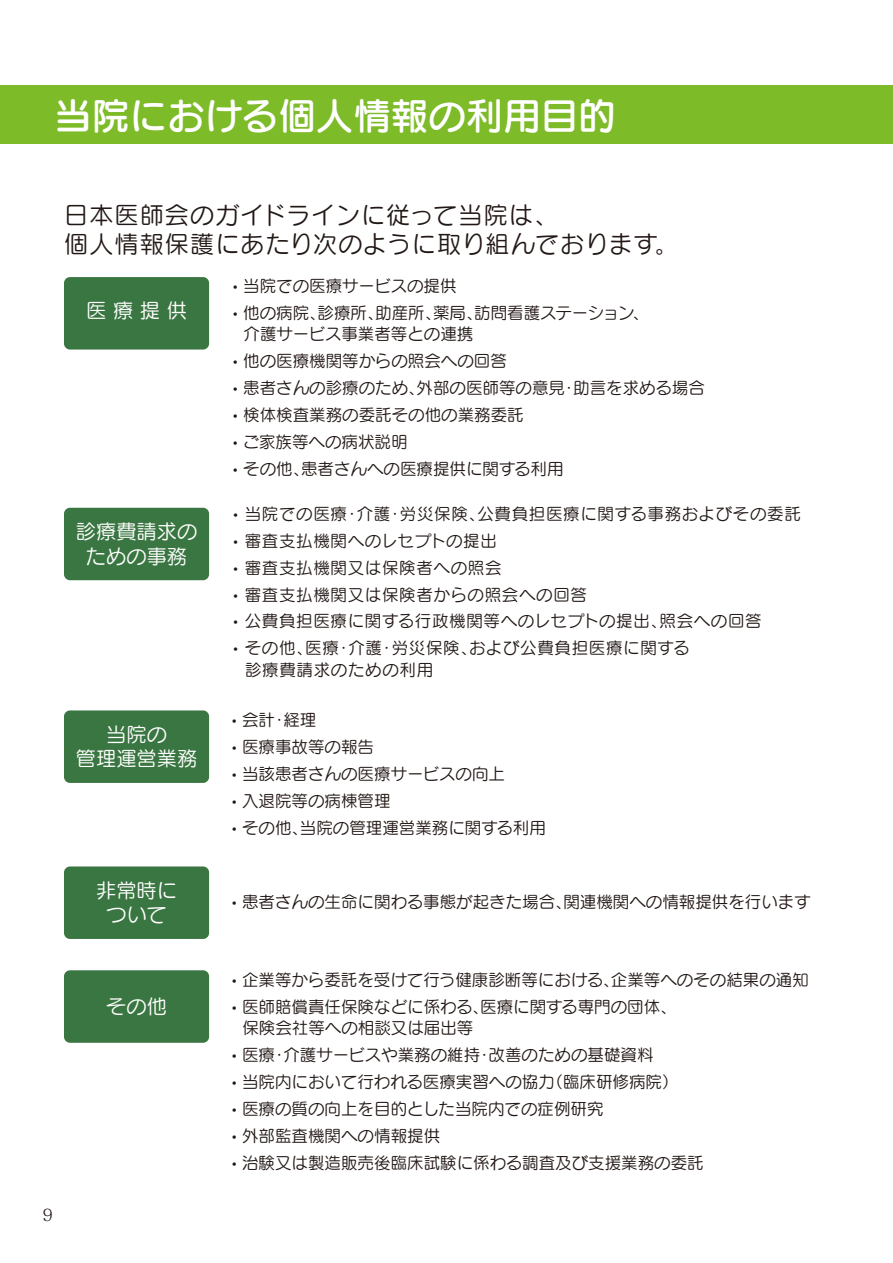
<style>
.page{position:relative;width:893px;height:1263px;background:#fff}
.page>*{position:absolute;margin:0;border:0;box-sizing:border-box;transform-origin:0 0}
.t1{font:37.5px "Seurat Pro DB";color:#fff}
.t2{font:24px/28.8px "Seurat Pro M";letter-spacing:.05em;color:#221815}
.t3{font:20.25px/24.3px "Seurat Pro M";color:#fff;text-align:center}
.t4{font:16.5px/21px "Seurat Pro M";color:#221815}
.t5{font:16.5px/21px "Seurat Pro M";letter-spacing:.04em;color:#221815}
.t6{font:16.5px "Matisse Pro M";color:#221815}
</style>
<div class="page">
<div style="left:64px;top:508px;width:145px;height:72px;background:#3a7641;border-radius:6px"></div>
<div style="left:64px;top:277px;width:145px;height:73px;background:#3a7641;border-radius:6px"></div>
<div style="left:64px;top:710px;width:145px;height:73px;background:#3a7641;border-radius:6px"></div>
<div style="left:64px;top:866px;width:145px;height:73px;background:#3a7641;border-radius:6px"></div>
<div style="left:0;top:85px;width:893px;height:59px;background:#7dbb28"></div>
<div style="left:64px;top:970px;width:145px;height:73px;background:#3a7641;border-radius:6px"></div>
<h1 class="t1" style="left:55px;top:91px;width:563px">当院における個人情報の利用目的</h1>
<h2 class="t2" style="left:64px;top:200px;width:616px">日本医師会のガイドラインに従って当院は、<br>個人情報保護にあたり次のように取り組んでおります。</h2>
<p class="t4" style="left:233px;top:275px;width:225px">• 当院での医療サービスの提供</p>
<p class="t4" style="left:244px;top:302px;width:407px;text-indent:-11px">• 他の病院、診療所、助産所、薬局、訪問看護ステーション、介護サービス事業者等との連携</p>
<p class="t4" style="left:233px;top:350px;width:276px">• 他の医療機関等からの照会への回答</p>
<p class="t4" style="left:233px;top:377px;width:473px">• 患者さんの診療のため、外部の医師等の意見・助言を求める場合</p>
<p class="t4" style="left:233px;top:404px;width:292px">• 検体検査業務の委託その他の業務委託</p>
<p class="t4" style="left:233px;top:431px;width:176px">• ご家族等への病状説明</p>
<p class="t4" style="left:233px;top:458px;width:332px">• その他、患者さんへの医療提供に関する利用</p>
<p class="t5" style="left:233px;top:502px;width:569px">• 当院での医療・介護・労災保険、公費負担医療に関する事務およびその委託</p>
<p class="t5" style="left:233px;top:529px;width:265px">• 審査支払機関へのレセプトの提出</p>
<p class="t5" style="left:233px;top:556px;width:270px">• 審査支払機関又は保険者への照会</p>
<p class="t5" style="left:233px;top:583px;width:355px">• 審査支払機関又は保険者からの照会への回答</p>
<p class="t5" style="left:233px;top:610px;width:530px">• 公費負担医療に関する行政機関等へのレセプトの提出、照会への回答</p>
<p class="t5" style="left:245px;top:637px;width:446px;text-indent:-12px">• その他、医療・介護・労災保険、および公費負担医療に関する診療費請求のための利用</p>
<p class="t3" style="left:86px;top:298px;width:102px">医 療 提 供</p>
<p class="t3" style="left:76px;top:519px;width:123px">診療費請求のための事務</p>
<p class="t3" style="left:76px;top:722px;width:123px">当院の<br>管理運営業務</p>
<p class="t3" style="left:96px;top:878px;width:82px">非常時について</p>
<p class="t3" style="left:106px;top:993px;width:62px">その他</p>
<p class="t6" style="left:43px;top:1204px;width:12px">9</p>
<p class="t4" style="left:232px;top:708px;width:86px">• 会計・経理</p>
<p class="t4" style="left:232px;top:735px;width:144px">• 医療事故等の報告</p>
<p class="t4" style="left:232px;top:762px;width:275px">• 当該患者さんの医療サービスの向上</p>
<p class="t4" style="left:232px;top:789px;width:160px">• 入退院等の病棟管理</p>
<p class="t4" style="left:232px;top:816px;width:316px">• その他、当院の管理運営業務に関する利用</p>
<p class="t4" style="left:232px;top:890px;width:581px">• 患者さんの生命に関わる事態が起きた場合、関連機関への情報提供を行います</p>
<p class="t4" style="left:232px;top:968px;width:579px">• 企業等から委託を受けて行う健康診断等における、企業等へのその結果の通知</p>
<p class="t4" style="left:242px;top:995px;width:436px;text-indent:-11px">• 医師賠償責任保険などに係わる、医療に関する専門の団体、保険会社等への相談又は届出等</p>
<p class="t4" style="left:232px;top:1043px;width:423px">• 医療・介護サービスや業務の維持・改善のための基礎資料</p>
<p class="t4" style="left:232px;top:1070px;width:448px">• 当院内において行われる医療実習への協力（臨床研修病院）</p>
<p class="t4" style="left:232px;top:1097px;width:373px">• 医療の質の向上を目的とした当院内での症例研究</p>
<p class="t4" style="left:232px;top:1124px;width:210px">• 外部監査機関への情報提供</p>
<p class="t4" style="left:232px;top:1151px;width:473px">• 治験又は製造販売後臨床試験に係わる調査及び支援業務の委託</p>
</div>
